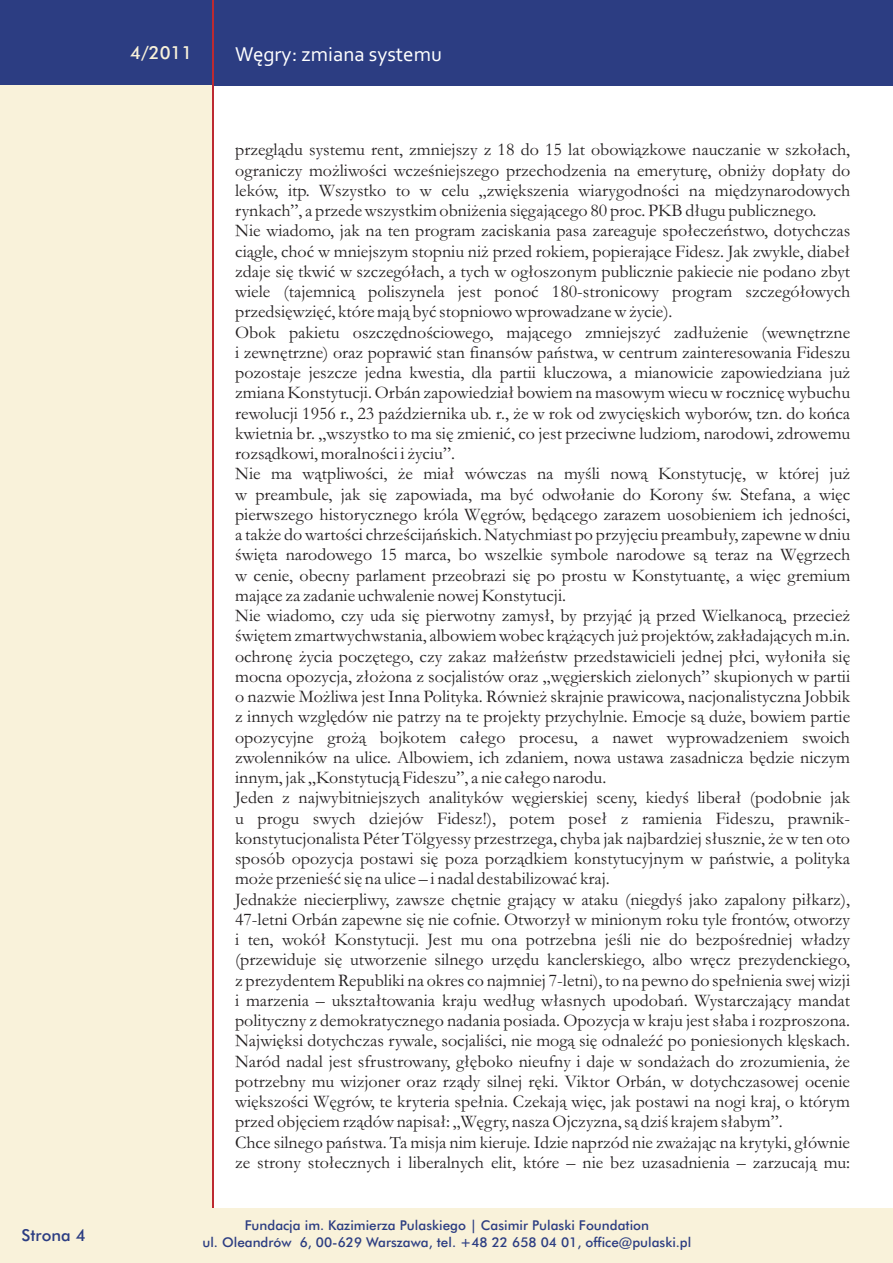
<style>
.page{position:relative;width:893px;height:1263px;background:#fff}
.page>*{position:absolute;margin:0;border:0;box-sizing:border-box;transform-origin:0 0}
.t1{font:21px "Corbel";color:#fff}
.t2{font:18px/20.2px "Garamond";color:#231f20}
.t3{font:500 18px "Futura BT";color:#f9f2da}
.t4{font:500 16.5px "Futura BT";color:#2c3d82}
.t5{font:500 13.5px/16.2px "Futura BT";color:#2c3d82;text-align:center}
</style>
<div class="page">
<div style="left:0;top:0;width:893px;height:85px;background:#2c3d82"></div>
<div style="left:0;top:85px;width:214px;height:1178px;background:#f9f2da"></div>
<hr style="left:213px;top:0;width:1px;height:1263px;background:#bd2a31">
<div style="left:0;top:1208px;width:893px;height:55px;background:#f9f2da"></div>
<p class="t4" style="left:22px;top:1229px;width:66px">Strona 4</p>
<p class="t3" style="left:130px;top:46px;width:64px">4/2011</p>
<p class="t1" style="left:235px;top:45px;width:208px">Wêgry: zmiana systemu</p>
<p class="t2" style="left:235px;top:142px;width:617px">przegl¹du systemu rent, zmniejszy z 18 do 15 lat obowi¹zkowe nauczanie w szko³ach, ograniczy mo¿liwoœci wczeœniejszego przechodzenia na emeryturê, obni¿y dop³aty do leków, itp. Wszystko to w celu „zwiêkszenia wiarygodnoœci na miêdzynarodowych rynkach”, a przede wszystkim obni¿enia siêgaj¹cego 80 proc. PKB d³ugu publicznego.<br>Nie wiadomo, jak na ten program zaciskania pasa zareaguje spo³eczeñstwo, dotychczas ci¹gle, choæ w mniejszym stopniu ni¿ przed rokiem, popieraj¹ce Fidesz. Jak zwykle, diabe³ zdaje siê tkwiæ w szczegó³ach, a tych w og³oszonym publicznie pakiecie nie podano zbyt wiele (tajemnic¹ poliszynela jest ponoæ 180-stronicowy program szczegó³owych przedsiêwziêæ, które maj¹ byæ stopniowo wprowadzane w ¿ycie).<br>Obok pakietu oszczêdnoœciowego, maj¹cego zmniejszyæ zad³u¿enie (wewnêtrzne i zewnêtrzne) oraz poprawiæ stan finansów pañstwa, w centrum zainteresowania Fideszu pozostaje jeszcze jedna kwestia, dla partii kluczowa, a mianowicie zapowiedziana ju¿ zmiana Konstytucji. Orbán zapowiedzia³ bowiem na masowym wiecu w rocznicê wybuchu rewolucji 1956 r., 23 paŸdziernika ub. r., ¿e w rok od zwyciêskich wyborów, tzn. do koñca kwietnia br. „wszystko to ma siê zmieniæ, co jest przeciwne ludziom, narodowi, zdrowemu rozs¹dkowi, moralnoœci i ¿yciu”.<br>Nie ma w¹tpliwoœci, ¿e mia³ wówczas na myœli now¹ Konstytucjê, w której ju¿ w preambule, jak siê zapowiada, ma byæ odwo³anie do Korony œw. Stefana, a wiêc pierwszego historycznego króla Wêgrów, bêd¹cego zarazem uosobieniem ich jednoœci, a tak¿e do wartoœci chrzeœcijañskich. Natychmiast po przyjêciu preambu³y, zapewne w dniu œwiêta narodowego 15 marca, bo wszelkie symbole narodowe s¹ teraz na Wêgrzech w cenie, obecny parlament przeobrazi siê po prostu w Konstytuantê, a wiêc gremium maj¹ce za zadanie uchwalenie nowej Konstytucji.<br>Nie wiadomo, czy uda siê pierwotny zamys³, by przyj¹æ j¹ przed Wielkanoc¹, przecie¿ œwiêtem zmartwychwstania, albowiem wobec kr¹¿¹cych ju¿ projektów, zak³adaj¹cych m.in. ochronê ¿ycia poczêtego, czy zakaz ma³¿eñstw przedstawicieli jednej p³ci, wy³oni³a siê mocna opozycja, z³o¿ona z socjalistów oraz „wêgierskich zielonych” skupionych w partii o nazwie Mo¿liwa jest Inna Polityka. Równie¿ skrajnie prawicowa, nacjonalistyczna Jobbik z innych wzglêdów nie patrzy na te projekty przychylnie. Emocje s¹ du¿e, bowiem partie opozycyjne gro¿¹ bojkotem ca³ego procesu, a nawet wyprowadzeniem swoich zwolenników na ulice. Albowiem, ich zdaniem, nowa ustawa zasadnicza bêdzie niczym innym, jak „Konstytucj¹ Fideszu”, a nie ca³ego narodu.<br>Jeden z najwybitniejszych analityków wêgierskiej sceny, kiedyœ libera³ (podobnie jak u progu swych dziejów Fidesz!), potem pose³ z ramienia Fideszu, prawnik&shy;konstytucjonalista Péter Tölgyessy przestrzega, chyba jak najbardziej s³usznie, ¿e w ten oto sposób opozycja postawi siê poza porz¹dkiem konstytucyjnym w pañstwie, a polityka mo¿e przenieœæ siê na ulice – i nadal destabilizowaæ kraj.<br>Jednak¿e niecierpliwy, zawsze chêtnie graj¹cy w ataku (niegdyœ jako zapalony pi³karz), 47-letni Orbán zapewne siê nie cofnie. Otworzy³ w minionym roku tyle frontów, otworzy i ten, wokó³ Konstytucji. Jest mu ona potrzebna jeœli nie do bezpoœredniej w³adzy (przewiduje siê utworzenie silnego urzêdu kanclerskiego, albo wrêcz prezydenckiego, z prezydentem Republiki na okres co najmniej 7-letni), to na pewno do spe³nienia swej wizji i marzenia – ukszta³towania kraju wed³ug w³asnych upodobañ. Wystarczaj¹cy mandat polityczny z demokratycznego nadania posiada. Opozycja w kraju jest s³aba i rozproszona.<br>Najwiêksi dotychczas rywale, socjaliœci, nie mog¹ siê odnaleŸæ po poniesionych klêskach.<br>Naród nadal jest sfrustrowany, g³êboko nieufny i daje w sonda¿ach do zrozumienia, ¿e potrzebny mu wizjoner oraz rz¹dy silnej rêki. Viktor Orbán, w dotychczasowej ocenie wiêkszoœci Wêgrów, te kryteria spe³nia. Czekaj¹ wiêc, jak postawi na nogi kraj, o którym przed objêciem rz¹dów napisa³: „Wêgry, nasza Ojczyzna, s¹ dziœ krajem s³abym”.<br>Chce silnego pañstwa. Ta misja nim kieruje. Idzie naprzód nie zwa¿aj¹c na krytyki, g³ównie ze strony sto³ecznych i liberalnych elit, które – nie bez uzasadnienia – zarzucaj¹ mu:</p>
<p class="t5" style="left:202px;top:1219px;width:490px">Fundacja im. Kazimierza Pulaskiego | Casimir Pulaski Foundation<br>ul. Oleandrów 6, 00-629 Warszawa, tel. +48 22 658 04 01, office@pulaski.pl</p>
</div>
